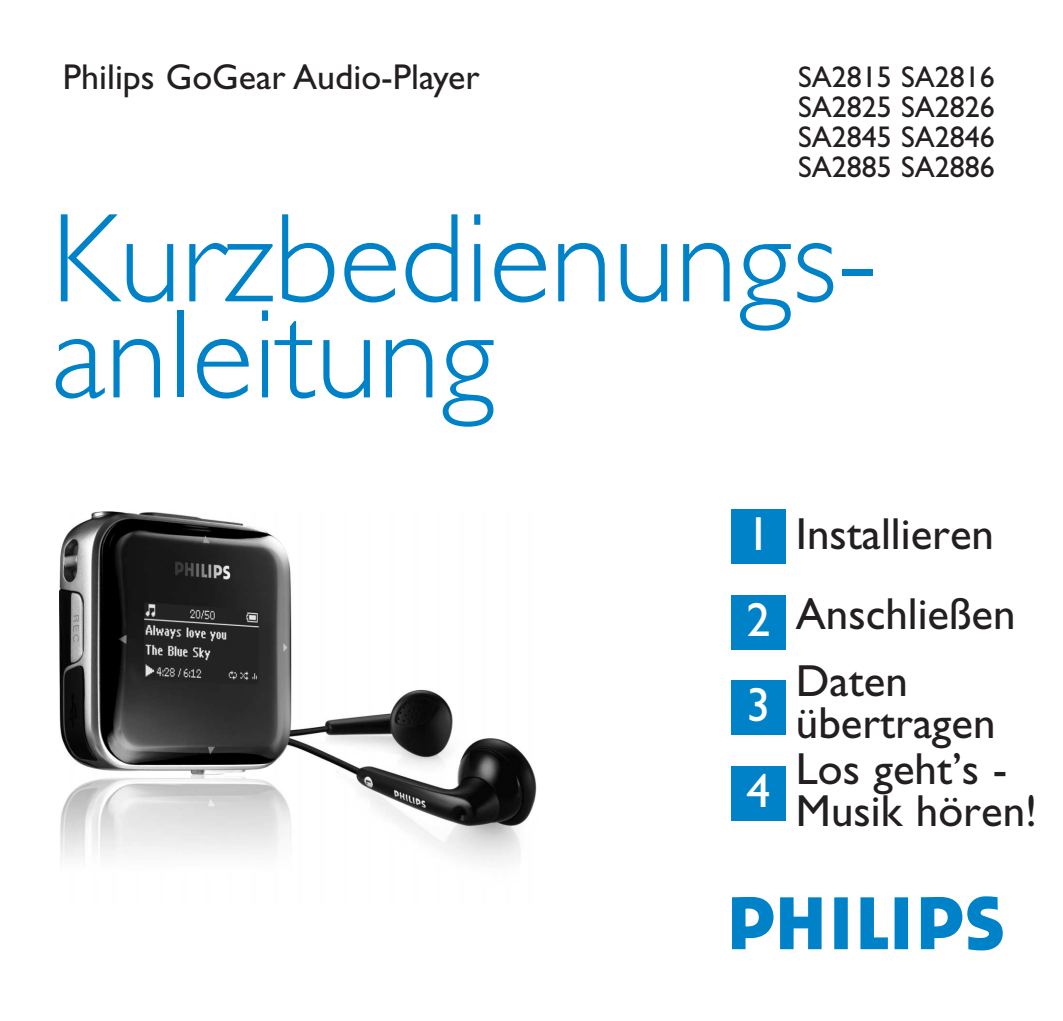
<style>
.page{position:relative;width:1063px;height:1021px;background:#fff}
.page>*{position:absolute;margin:0;border:0;box-sizing:border-box;transform-origin:0 0}
.t1{font:300 127.5px/96px "Gill Alt One";color:#0082c8}
.t2{font:48px/85.5px "Gill Sans Std";color:#fff;text-align:justify}
.t3{font:45px/43.2px "Gill Alt One";color:#231f20}
.t4{font:36px "Gill Sans";color:#231f20}
.t5{font:30px/30px "Gill Sans";color:#231f20;text-align:justify}
</style>
<div class="page">
<svg style="left:732px;top:896px;width:271px;height:54px"></svg>
<div style="left:731px;top:509px;width:54px;height:54px;background:#0082c8"></div>
<div style="left:731px;top:595px;width:54px;height:54px;background:#0082c8"></div>
<div style="left:731px;top:680px;width:54px;height:54px;background:#0082c8"></div>
<div style="left:731px;top:766px;width:54px;height:54px;background:#0082c8"></div>
<img style="left:60px;top:511px;width:477px;height:350px">
<p class="t4" style="left:63px;top:64px;width:418px">Philips GoGear Audio-Player</p>
<p class="t5" style="left:798px;top:66px;width:198px">SA2815 SA2816<br>SA2825 SA2826<br>SA2845 SA2846<br>SA2885 SA2886</p>
<h1 class="t1" style="left:51px;top:224px;width:828px">Kurzbedienungs&shy;anleitung</h1>
<p class="t2" style="left:746px;top:496px;width:25px">1<br>2<br>3<br>4</p>
<p class="t3" style="left:796px;top:499px;width:221px;line-height:79.5px">Installieren<br>Anschließen</p>
<p class="t3" style="left:796px;top:664px;width:243px">Daten übertragen<br>Los geht’s -<br>Musik hören!</p>
</div>
